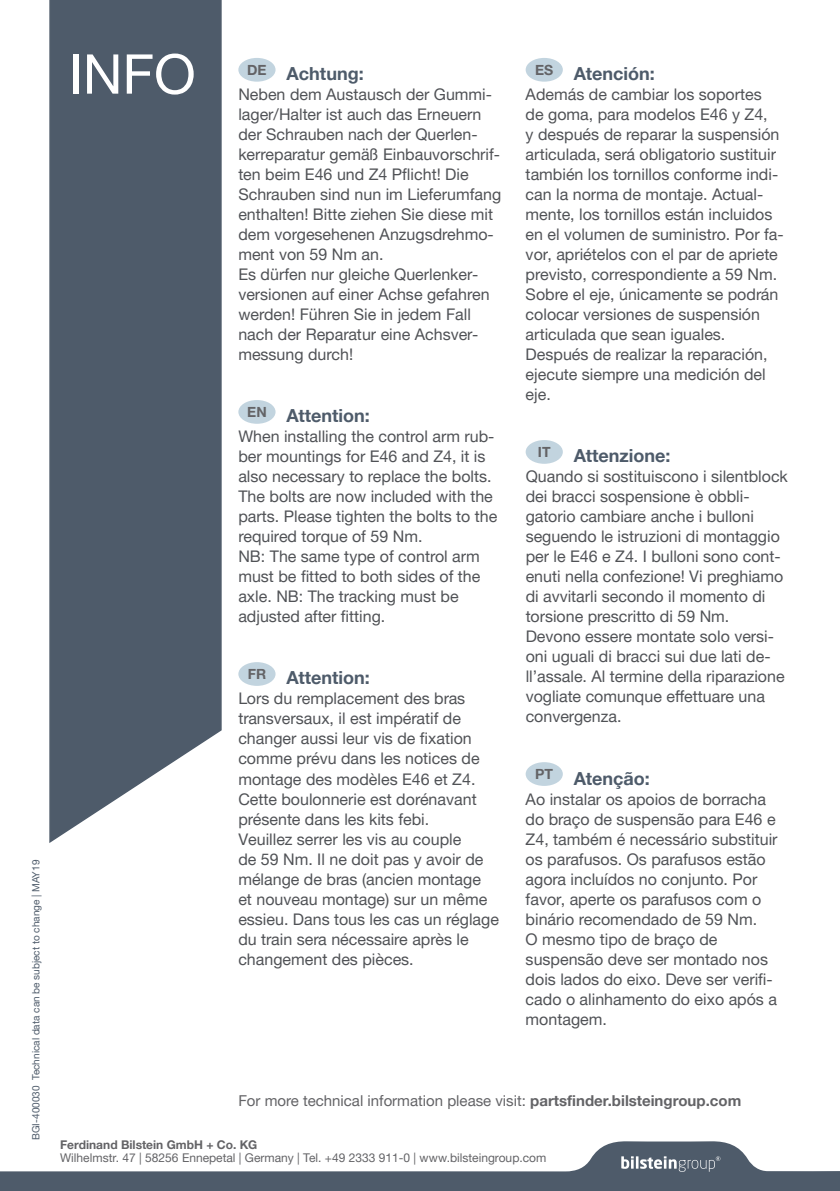
<style>
.page{position:relative;width:840px;height:1191px;background:#fff}
.page>*{position:absolute;margin:0;border:0;box-sizing:border-box;transform-origin:0 0}
.t1{font:54.8px "Helvetica Neue World 55 Roman";color:#fff}
.t2{font:700 18px "Helvetica Neue World 75";color:#4e5b6a}
.t3{font:16px/20px "Helvetica Neue World 55 Roman";color:#505256}
.t4{font:15px "Helvetica Neue World 55 Roman";color:#636366}
.t5{font:700 14px "Helvetica Neue World 75";color:#636366}
.t6{font:12px/13.2px "Helvetica Neue World 55 Roman";color:#636366}
.t7{font:10px "Helvetica Neue World 55 Roman";color:#4e5b6a}
.s1{font-family:"Helvetica Neue World 75";font-weight:700}
</style>
<div class="page">
<svg style="left:49px;top:0;width:173px;height:843px;background:#5a6674"></svg>
<svg style="left:0;top:1141px;width:839px;height:50px"></svg>
<svg style="left:621px;top:1156px;width:99px;height:15px"></svg>
<div style="left:238px;top:58px;width:37px;height:24px;background:#c2d4df;border-radius:50%"></div>
<div style="left:238px;top:400px;width:37px;height:24px;background:#c2d4df;border-radius:50%"></div>
<div style="left:238px;top:662px;width:37px;height:24px;background:#c2d4df;border-radius:50%"></div>
<div style="left:525px;top:58px;width:37px;height:24px;background:#c2d4df;border-radius:50%"></div>
<div style="left:525px;top:440px;width:37px;height:24px;background:#c2d4df;border-radius:50%"></div>
<div style="left:525px;top:762px;width:37px;height:24px;background:#c2d4df;border-radius:50%"></div>
<p class="t7" style="left:30px;top:1140px;width:281px;rotate:-90deg">BGI-400030 Technical data can be subject to change | MAY19</p>
<p class="t1" style="left:69px;top:43px;width:129px">INFO</p>
<p class="t2" style="left:247px;top:63px;width:118px"><sup>DE</sup> Achtung:</p>
<p class="t3" style="left:238px;top:85px;width:264px">Neben dem Austausch der Gummi&shy;lager/Halter ist auch das Erneuern der Schrauben nach der Querlen&shy;kerreparatur gemäß Einbauvorschrif&shy;ten beim E46 und Z4 Pflicht! Die<br>Schrauben sind nun im Lieferumfang enthalten! Bitte ziehen Sie diese mit dem vorgesehenen Anzugsdrehmo&shy;ment von 59 Nm an.<br>Es dürfen nur gleiche Querlenker&shy;versionen auf einer Achse gefahren werden! Führen Sie in jedem Fall nach der Reparatur eine Achsver&shy;messung durch!</p>
<p class="t2" style="left:247px;top:405px;width:124px"><sup>EN</sup> Attention:</p>
<p class="t3" style="left:238px;top:427px;width:260px">When installing the control arm rub&shy;ber mountings for E46 and Z4, it is also necessary to replace the bolts.<br>The bolts are now included with the parts. Please tighten the bolts to the required torque of 59 Nm.<br>NB: The same type of control arm must be fitted to both sides of the axle. NB: The tracking must be adjusted after fitting.</p>
<p class="t2" style="left:247px;top:667px;width:124px"><sup>FR</sup> Attention:</p>
<p class="t3" style="left:238px;top:689px;width:262px">Lors du remplacement des bras transversaux, il est impératif de changer aussi leur vis de fixation comme prévu dans les notices de montage des modèles E46 et Z4.<br>Cette boulonnerie est dorénavant présente dans les kits febi.<br>Veuillez serrer les vis au couple<br>de 59 Nm. Il ne doit pas y avoir de mélange de bras (ancien montage<br>et nouveau montage) sur un même essieu. Dans tous les cas un réglage du train sera nécessaire après le changement des pièces.</p>
<p class="t2" style="left:535px;top:63px;width:121px"><sup>ES</sup> Atención:</p>
<p class="t3" style="left:525px;top:85px;width:259px">Además de cambiar los soportes de goma, para modelos E46 y Z4,<br>y después de reparar la suspensión articulada, será obligatorio sustituir también los tornillos conforme indi&shy;can la norma de montaje. Actual&shy;mente, los tornillos están incluidos en el volumen de suministro. Por fa&shy;vor, apriételos con el par de apriete previsto, correspondiente a 59 Nm.<br>Sobre el eje, únicamente se podrán colocar versiones de suspensión articulada que sean iguales.<br>Después de realizar la reparación, ejecute siempre una medición del eje.</p>
<p class="t5" style="left:537px;top:444px;width:14px">IT</p>
<p class="t2" style="left:573px;top:445px;width:98px">Attenzione:</p>
<p class="t3" style="left:525px;top:467px;width:263px">Quando si sostituiscono i silentblock dei bracci sospensione è obbli&shy;gatorio cambiare anche i bulloni seguendo le istruzioni di montaggio per le E46 e Z4. I bulloni sono cont&shy;enuti nella confezione! Vi preghiamo di avvitarli secondo il momento di torsione prescritto di 59 Nm.<br>Devono essere montate solo versi&shy;oni uguali di bracci sui due lati de&shy;ll’assale. Al termine della riparazione vogliate comunque effettuare una convergenza.</p>
<p class="t2" style="left:535px;top:767px;width:116px"><sup>PT</sup> Atenção:</p>
<p class="t3" style="left:525px;top:789px;width:253px">Ao instalar os apoios de borracha do braço de suspensão para E46 e<br>Z4, também é necessário substituir os parafusos. Os parafusos estão agora incluídos no conjunto. Por favor, aperte os parafusos com o binário recomendado de 59 Nm.<br>O mesmo tipo de braço de suspensão deve ser montado nos dois lados do eixo. Deve ser verifi&shy;cado o alinhamento do eixo após a montagem.</p>
<p class="t4" style="left:238px;top:1092px;width:504px">For more technical information please visit: <span class="s1">partsfinder.bilsteingroup.com</span></p>
<p class="t6" style="left:60px;top:1138px;width:487px"><span class="s1">Ferdinand Bilstein GmbH + Co. KG<br></span>Wilhelmstr. 47 | 58256 Ennepetal | Germany | Tel. +49 2333 911-0 | www.bilsteingroup.com</p>
</div>
